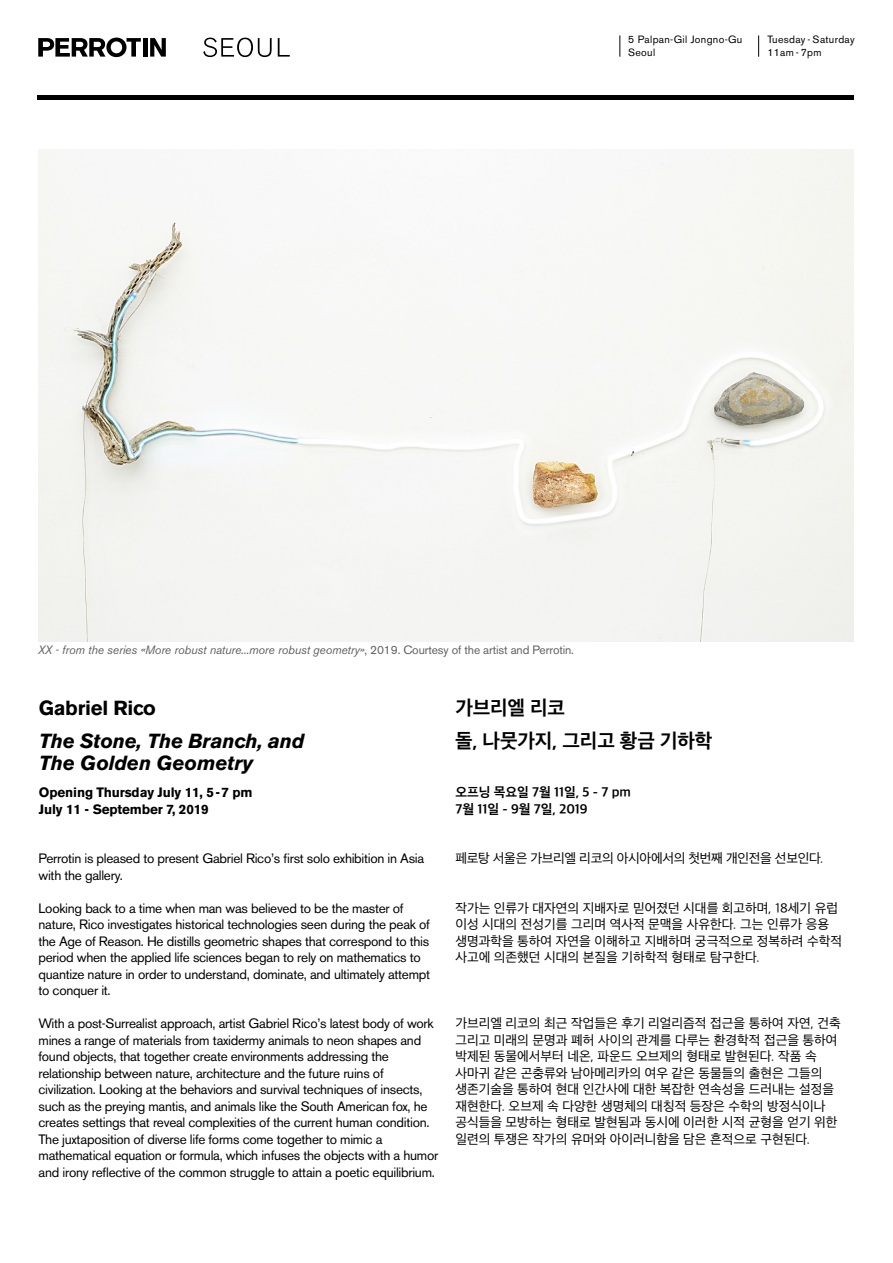
<style>
.page{position:relative;width:893px;height:1263px;background:#fff}
.page>*{position:absolute;margin:0;border:0;box-sizing:border-box;transform-origin:0 0}
.t1{font:italic 700 20.25px/22px "Akzidenz Grotesk BE";letter-spacing:-.01em;color:#000}
.t2{font:700 20.25px "Apple SD Gothic Neo";letter-spacing:-.005em;color:#000}
.t3{font:700 20.25px "Akzidenz Grotesk BE";letter-spacing:-.01em;color:#000}
.t4{font:13.5px/16.5px "Akzidenz Grotesk BE";letter-spacing:-.02em;color:#000}
.t5{font:13.5px/16.5px "Apple SD Gothic Neo";color:#000}
.t6{font:700 13.5px/16.5px "Akzidenz Grotesk BE";letter-spacing:-.01em;color:#000}
.t7{font:700 13.5px/16.5px "Apple SD Gothic Neo";letter-spacing:-.005em;color:#000}
.t8{font:13.5px "Apple SD Gothic Neo";letter-spacing:-.02em;color:#000}
.t9{font:italic 12px "Akzidenz Grotesk BE";letter-spacing:-.01em;color:#616160}
.t10{font:10.5px/13.5px "Akzidenz Grotesk BE";letter-spacing:.03em;color:#000}
.s1{font-style:normal}
</style>
<div class="page">
<div style="left:38px;top:95px;width:816px;height:5px;background:#000"></div>
<svg style="left:620px;top:35px;width:1px;height:22px"></svg>
<svg style="left:758px;top:35px;width:1px;height:22px"></svg>
<div style="left:143px;top:38px;width:5px;height:19px;background:#000"></div>
<svg style="left:150px;top:38px;width:16px;height:19px"></svg>
<svg style="left:38px;top:38px;width:103px;height:19px"></svg>
<svg style="left:203px;top:38px;width:87px;height:19px"></svg>
<div style="left:39px;top:149px;width:814px;height:492px;background:#f6f6f3"></div>
<p class="t10" style="left:628px;top:32px;width:116px">5 Palpan-Gil Jongno-Gu<br>Seoul</p>
<p class="t10" style="left:767px;top:32px;width:89px">Tuesday - Saturday<br>11am - 7pm</p>
<p class="t9" style="left:38px;top:643px;width:537px">XX - from the series «More robust nature...more robust geometry»<span class="s1">, 2019. Courtesy of the artist and Perrotin.</span></p>
<h1 class="t3" style="left:39px;top:696px;width:119px">Gabriel Rico</h1>
<h1 class="t2" style="left:455px;top:696px;width:111px">가브리엘 리코</h1>
<h1 class="t1" style="left:39px;top:730px;width:267px">The Stone, The Branch, and<br>The Golden Geometry</h1>
<h1 class="t2" style="left:455px;top:729px;width:259px">돌, 나뭇가지, 그리고 황금 기하학</h1>
<p class="t6" style="left:39px;top:784px;width:215px">Opening Thursday July 11, 5-7 pm<br>July 11 - September 7, 2019</p>
<p class="t7" style="left:456px;top:785px;width:177px">오프닝 목요일 7월 11일, 5 - 7 pm<br>7월 11일 - 9월 7일, 2019</p>
<p class="t8" style="left:455px;top:851px;width:370px">페로탕 서울은 가브리엘 리코의 아시아에서의 첫번째 개인전을 선보인다.</p>
<p class="t5" style="left:455px;top:900px;width:388px">작가는 인류가 대자연의 지배자로 믿어졌던 시대를 회고하며, 18세기 유럽 이성 시대의 전성기를 그리며 역사적 문맥을 사유한다. 그는 인류가 응용 생명과학을 통하여 자연을 이해하고 지배하며 궁극적으로 정복하려 수학적 사고에 의존했던 시대의 본질을 기하학적 형태로 탐구한다.</p>
<p class="t4" style="left:39px;top:850px;width:387px">Perrotin is pleased to present Gabriel Rico’s first solo exhibition in Asia with the gallery.</p>
<p class="t4" style="left:39px;top:900px;width:393px">Looking back to a time when man was believed to be the master of nature, Rico investigates historical technologies seen during the peak of the Age of Reason. He distills geometric shapes that correspond to this period when the applied life sciences began to rely on mathematics to quantize nature in order to understand, dominate, and ultimately attempt to conquer it.</p>
<p class="t4" style="left:39px;top:1015px;width:401px">With a post-Surrealist approach, artist Gabriel Rico’s latest body of work mines a range of materials from taxidermy animals to neon shapes and found objects, that together create environments addressing the relationship between nature, architecture and the future ruins of civilization. Looking at the behaviors and survival techniques of insects, such as the preying mantis, and animals like the South American fox, he creates settings that reveal complexities of the current human condition.<br>The juxtaposition of diverse life forms come together to mimic a mathematical equation or formula, which infuses the objects with a humor and irony reflective of the common struggle to attain a poetic equilibrium.</p>
<p class="t5" style="left:455px;top:1016px;width:387px">가브리엘 리코의 최근 작업들은 후기 리얼리즘적 접근을 통하여 자연, 건축 그리고 미래의 문명과 폐허 사이의 관계를 다루는 환경학적 접근을 통하여 박제된 동물에서부터 네온, 파운드 오브제의 형태로 발현된다. 작품 속 사마귀 같은 곤충류와 남아메리카의 여우 같은 동물들의 출현은 그들의 생존기술을 통하여 현대 인간사에 대한 복잡한 연속성을 드러내는 설정을 재현한다. 오브제 속 다양한 생명체의 대칭적 등장은 수학의 방정식이나 공식들을 모방하는 형태로 발현됨과 동시에 이러한 시적 균형을 얻기 위한 일련의 투쟁은 작가의 유머와 아이러니함을 담은 흔적으로 구현된다.</p>
</div>
